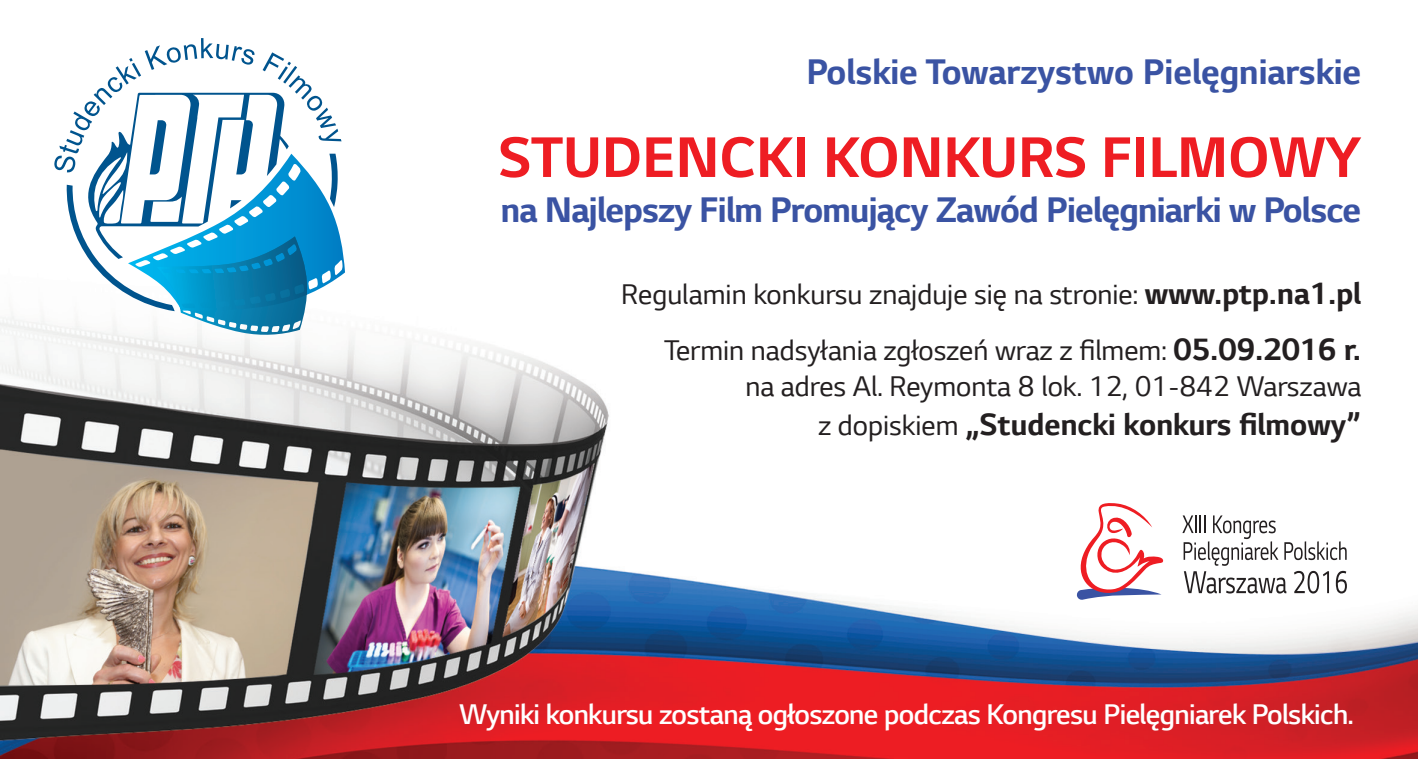
<style>
.page{position:relative;width:1418px;height:759px;background:#fff}
.page>*{position:absolute;margin:0;border:0;box-sizing:border-box;transform-origin:0 0}
.t1{font:700 60px "LG Smart";color:#ee1d23}
.t2{font:700 37.5px "LG Smart";letter-spacing:-.02em;color:#3a53a3}
.t3{font:700 37.5px "LG Smart";color:#3a53a3}
.t4{font:700 32.5px "LG Smart";color:#231f20}
.t5{font:30px/56.2px "LG Smart";color:#231f20;text-align:right}
.t6{font:600 30px "LG Smart";letter-spacing:-.02em;color:#fff}
.s1{font-weight:700;font-size:32.5px}
.s2{font-weight:400;font-size:30px}
</style>
<div class="page">
<img style="left:0;top:316px;width:1417px;height:442px">
<svg style="left:54px;top:38px;width:291px;height:298px"></svg>
<svg style="left:1182px;top:515px;width:96px;height:50px"></svg>
<svg style="left:1284px;top:541px;width:62px;height:19px"></svg>
<svg style="left:1183px;top:571px;width:103px;height:22px"></svg>
<svg style="left:1293px;top:570px;width:35px;height:23px"></svg>
<svg style="left:1335px;top:570px;width:11px;height:23px"></svg>
<svg style="left:1074px;top:502px;width:89px;height:98px"></svg>
<p class="t3" style="left:806px;top:46px;width:556px">Polskie Towarzystwo Pielęgniarskie</p>
<h1 class="t1" style="left:498px;top:117px;width:864px">STUDENCKI KONKURS FILMOWY</h1>
<p class="t2" style="left:501px;top:184px;width:861px">na Najlepszy Film Promujący Zawód Pielęgniarki w Polsce</p>
<p class="t5" style="left:621px;top:264px;width:741px">Regulamin konkursu znajduje się na stronie: <span class="s1">www.ptp.na1.pl<br></span>Termin nadsyłania zgłoszeń wraz z filmem: <span class="s1">05.09.2016 r.</span></p>
<p class="t5" style="left:745px;top:357px;width:617px">na adres Al. Reymonta 8 lok. 12, 01-842 Warszawa</p>
<p class="t4" style="left:818px;top:402px;width:544px"><span class="s2">z dopiskiem</span> „Studencki konkurs filmowy”</p>
<p class="t6" style="left:459px;top:693px;width:896px">Wyniki konkursu zostaną ogłoszone podczas Kongresu Pielęgniarek Polskich.</p>
</div>
